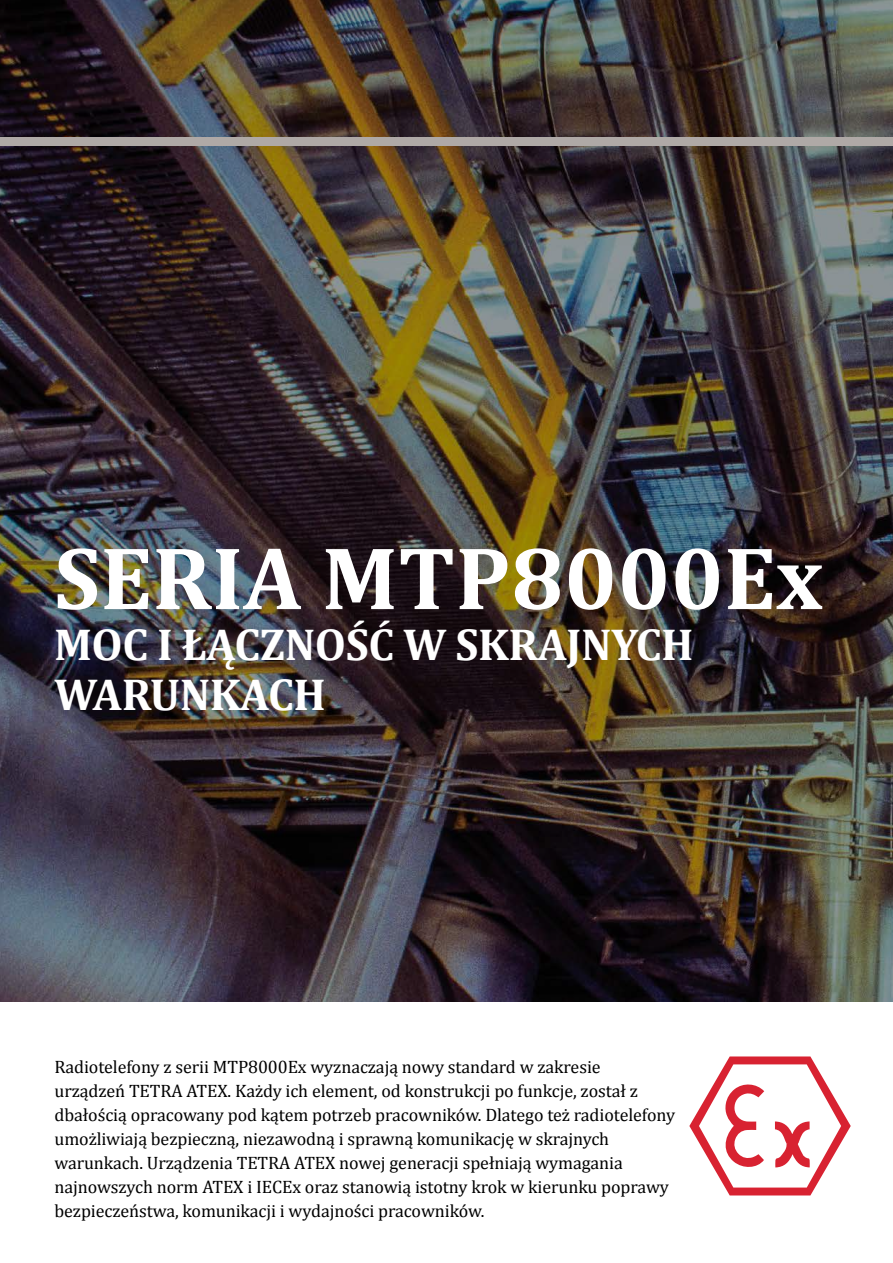
<style>
.page{position:relative;width:893px;height:1263px;background:#fff}
.page>*{position:absolute;margin:0;border:0;box-sizing:border-box;transform-origin:0 0}
.t1{font:700 90px "Cambria";color:#fff}
.t2{font:700 45px/50.6px "Cambria";letter-spacing:-.01em;color:#fff}
.t3{font:18px/24px "Cambria";letter-spacing:-.005em;color:#000}
</style>
<div class="page">
<img style="left:0;top:0;width:893px;height:1001px">
<div style="left:0;top:137px;width:893px;height:8px;background:#afa9a6"></div>
<svg style="left:689px;top:1056px;width:162px;height:139px"></svg>
<h1 class="t1" style="left:54px;top:524px;width:771px">SERIA MTP8000Ex</h1>
<h2 class="t2" style="left:54px;top:618px;width:641px">MOC I ŁĄCZNOŚĆ W SKRAJNYCH<br>WARUNKACH</h2>
<p class="t3" style="left:54px;top:1055px;width:622px">Radiotelefony z serii MTP8000Ex wyznaczają nowy standard w zakresie urządzeń TETRA ATEX. Każdy ich element, od konstrukcji po funkcje, został z dbałością opracowany pod kątem potrzeb pracowników. Dlatego też radiotelefony umożliwiają bezpieczną, niezawodną i sprawną komunikację w skrajnych warunkach. Urządzenia TETRA ATEX nowej generacji spełniają wymagania najnowszych norm ATEX i IECEx oraz stanowią istotny krok w kierunku poprawy bezpieczeństwa, komunikacji i wydajności pracowników.</p>
</div>
